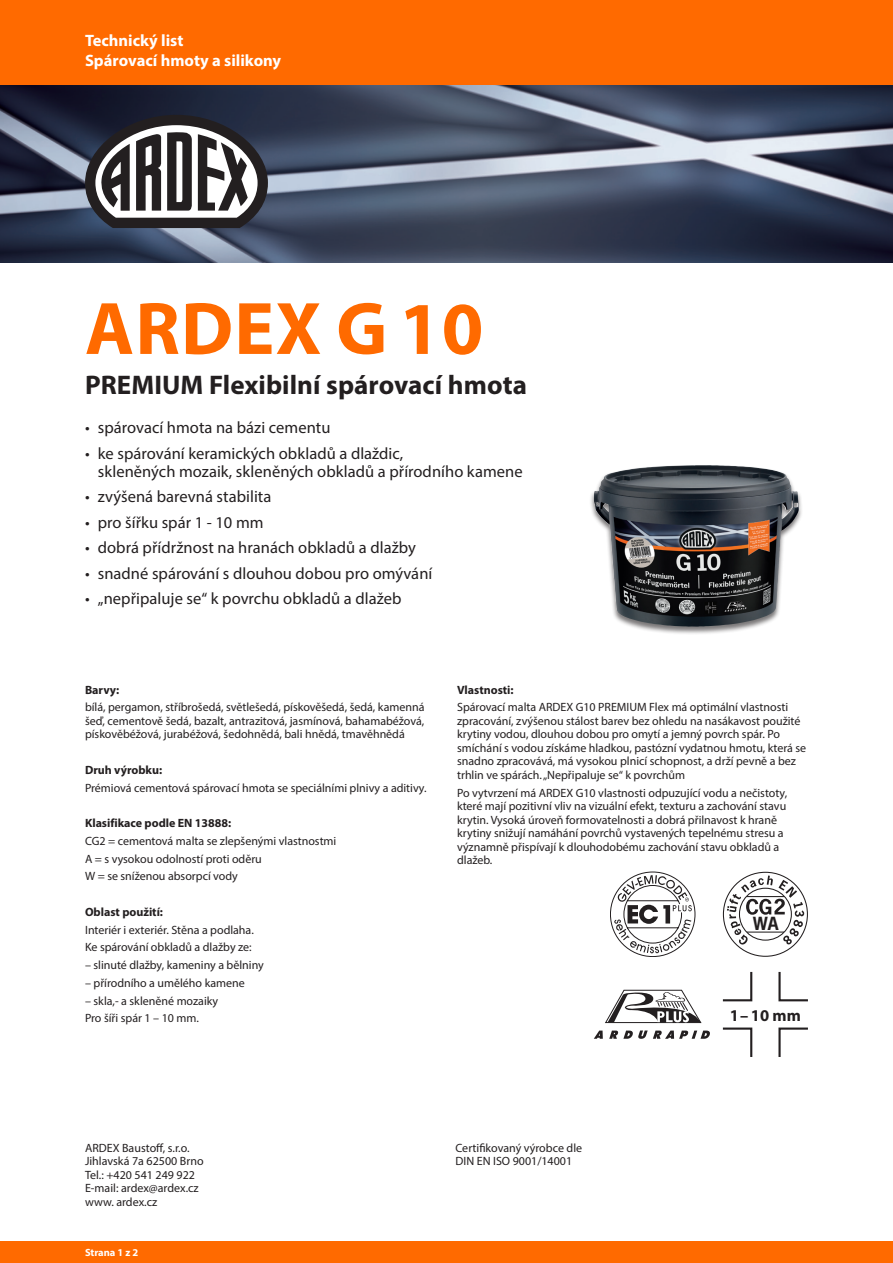
<style>
.page{position:relative;width:893px;height:1263px;background:#fff}
.page>*{position:absolute;margin:0;border:0;box-sizing:border-box;transform-origin:0 0}
.Titel{font:700 75px "Myriad Pro";letter-spacing:.015em;color:#ff6a00}
.Untertitel{font:700 27px "Myriad Pro";letter-spacing:.005em;color:#231f20}
.t1{font:700 16.95px "News Gothic";color:#231f20}
.t2{font:16.5px/18px "Myriad Pro";letter-spacing:.005em;color:#231f20}
.t3{font:700 16.5px/19.5px "Myriad Pro";color:#fff}
.t4{font:700 16.5px "Myriad Pro";color:#231f20}
.Fliesstext{font:12px/13.5px "Myriad Pro";color:#231f20}
.Fliesstext-2{font:700 12px "Myriad Pro";color:#231f20}
.Technische_Daten{font:700 10.5px "Myriad Pro";color:#fff}
</style>
<div class="page">
<div style="left:0;top:0;width:893px;height:85px;background:#ff6a00"></div>
<div style="left:0;top:1242px;width:893px;height:21px;background:#ff6a00"></div>
<img style="left:0;top:85px;width:893px;height:178px">
<svg style="left:85px;top:115px;width:183px;height:113px"></svg>
<svg style="left:610px;top:872px;width:85px;height:85px"></svg>
<svg style="left:727px;top:875px;width:77px;height:70px"></svg>
<svg style="left:722px;top:971px;width:31px;height:31px"></svg>
<svg style="left:778px;top:1027px;width:30px;height:30px"></svg>
<svg style="left:778px;top:971px;width:30px;height:31px"></svg>
<svg style="left:722px;top:1027px;width:31px;height:30px"></svg>
<svg style="left:594px;top:1030px;width:9px;height:9px"></svg>
<svg style="left:609px;top:1030px;width:101px;height:9px"></svg>
<svg style="left:605px;top:990px;width:97px;height:33px"></svg>
<div style="left:589px;top:465px;width:214px;height:170px;background:#231f20;opacity:.6"></div>
<img style="left:593px;top:465px;width:206px;height:162px">
<h3 class="t3" style="left:85px;top:31px;width:198px">Technický list<br>Spárovací hmoty a silikony</h3>
<p class="Titel" style="left:85px;top:280px;width:400px">ARDEX G10</p>
<p class="Untertitel" style="left:85px;top:368px;width:443px">PREMIUM Flexibilní spárovací hmota</p>
<p class="t2" style="left:85px;top:419px;width:247px">• spárovací hmota na bázi cementu</p>
<p class="t2" style="left:98px;top:444px;width:426px;text-indent:-13px">• ke spárování keramických obkladů a dlaždic,<br>skleněných mozaik, skleněných obkladů a přírodního kamene</p>
<p class="t2" style="left:85px;top:487px;width:188px">• zvýšená barevná stabilita</p>
<p class="t2" style="left:85px;top:513px;width:180px">• pro šířku spár 1 - 10 mm</p>
<p class="t2" style="left:85px;top:538px;width:332px">• dobrá přídržnost na hranách obkladů a dlažby</p>
<p class="t2" style="left:85px;top:564px;width:349px">• snadné spárování s dlouhou dobou pro omývání</p>
<p class="t2" style="left:85px;top:589px;width:318px">• „nepřipaluje se“ k povrchu obkladů a dlažeb</p>
<p class="Fliesstext-2" style="left:85px;top:682px;width:36px">Barvy:</p>
<p class="Fliesstext" style="left:85px;top:700px;width:341px;text-align:justify">bílá, pergamon, stříbrošedá, světlešedá, pískověšedá, šedá, kamenná šeď, cementově šedá, bazalt, antrazitová, jasmínová, bahamabéžová, pískověbéžová, jurabéžová, šedohnědá, bali hnědá, tmavěhnědá</p>
<p class="Fliesstext-2" style="left:85px;top:762px;width:79px">Druh výrobku:</p>
<p class="Fliesstext" style="left:85px;top:781px;width:343px">Prémiová cementová spárovací hmota se speciálními plnivy a aditivy.</p>
<p class="Fliesstext-2" style="left:85px;top:815px;width:148px">Klasifikace podle EN 13888:</p>
<p class="Fliesstext" style="left:85px;top:834px;width:253px">CG2 = cementová malta se zlepšenými vlastnostmi</p>
<p class="Fliesstext" style="left:85px;top:852px;width:178px">A = s vysokou odolností proti oděru</p>
<p class="Fliesstext" style="left:85px;top:869px;width:154px">W = se sníženou absorpcí vody</p>
<p class="Fliesstext-2" style="left:85px;top:904px;width:80px">Oblast použití:</p>
<p class="Fliesstext" style="left:85px;top:923px;width:170px">Interiér i exteriér. Stěna a podlaha.</p>
<p class="Fliesstext" style="left:85px;top:940px;width:168px">Ke spárování obkladů a dlažby ze:</p>
<p class="Fliesstext" style="left:85px;top:958px;width:180px">– slinuté dlažby, kameniny a bělniny</p>
<p class="Fliesstext" style="left:85px;top:976px;width:161px">– přírodního a umělého kamene</p>
<p class="Fliesstext" style="left:85px;top:994px;width:135px">– skla,- a skleněné mozaiky</p>
<p class="Fliesstext" style="left:85px;top:1011px;width:115px">Pro šíři spár 1 – 10 mm.</p>
<p class="Fliesstext-2" style="left:457px;top:682px;width:58px">Vlastnosti:</p>
<p class="Fliesstext" style="left:457px;top:700px;width:351px">Spárovací malta ARDEX G10 PREMIUM Flex má optimální vlastnosti zpracování, zvýšenou stálost barev bez ohledu na nasákavost použité krytiny vodou, dlouhou dobou pro omytí a jemný povrch spár. Po smíchání s vodou získáme hladkou, pastózní vydatnou hmotu, která se snadno zpracovává, má vysokou plnicí schopnost, a drží pevně a bez trhlin ve spárách.„Nepřipaluje se“ k povrchům</p>
<p class="Fliesstext" style="left:457px;top:786px;width:332px">Po vytvrzení má ARDEX G10 vlastnosti odpuzující vodu a nečistoty, které mají pozitivní vliv na vizuální efekt, texturu a zachování stavu krytin. Vysoká úroveň formovatelnosti a dobrá přilnavost k hraně krytiny snižují namáhání povrchů vystavených tepelnému stresu a významně přispívají k dlouhodobému zachování stavu obkladů a dlažeb.</p>
<p class="t1" style="left:753px;top:912px;width:27px">WA</p>
<p class="t4" style="left:730px;top:1004px;width:73px">1– 10 mm</p>
<p class="Fliesstext" style="left:85px;top:1141px;width:106px">ARDEX Baustoff, s.r.o.</p>
<p class="Fliesstext" style="left:85px;top:1154px;width:120px">Jihlavská 7a 62500 Brno</p>
<p class="Fliesstext" style="left:85px;top:1168px;width:112px">Tel.: +420 541 249 922</p>
<p class="Fliesstext" style="left:85px;top:1181px;width:115px">E-mail: ardex@ardex.cz</p>
<p class="Fliesstext" style="left:85px;top:1195px;width:74px">www. ardex.cz</p>
<p class="Technische_Daten" style="left:85px;top:1245px;width:55px">Strana 1 z 2</p>
<p class="Fliesstext" style="left:455px;top:1141px;width:128px">Certifikovaný výrobce dle</p>
<p class="Fliesstext" style="left:455px;top:1154px;width:118px">DIN EN ISO 9001/14001</p>
</div>
